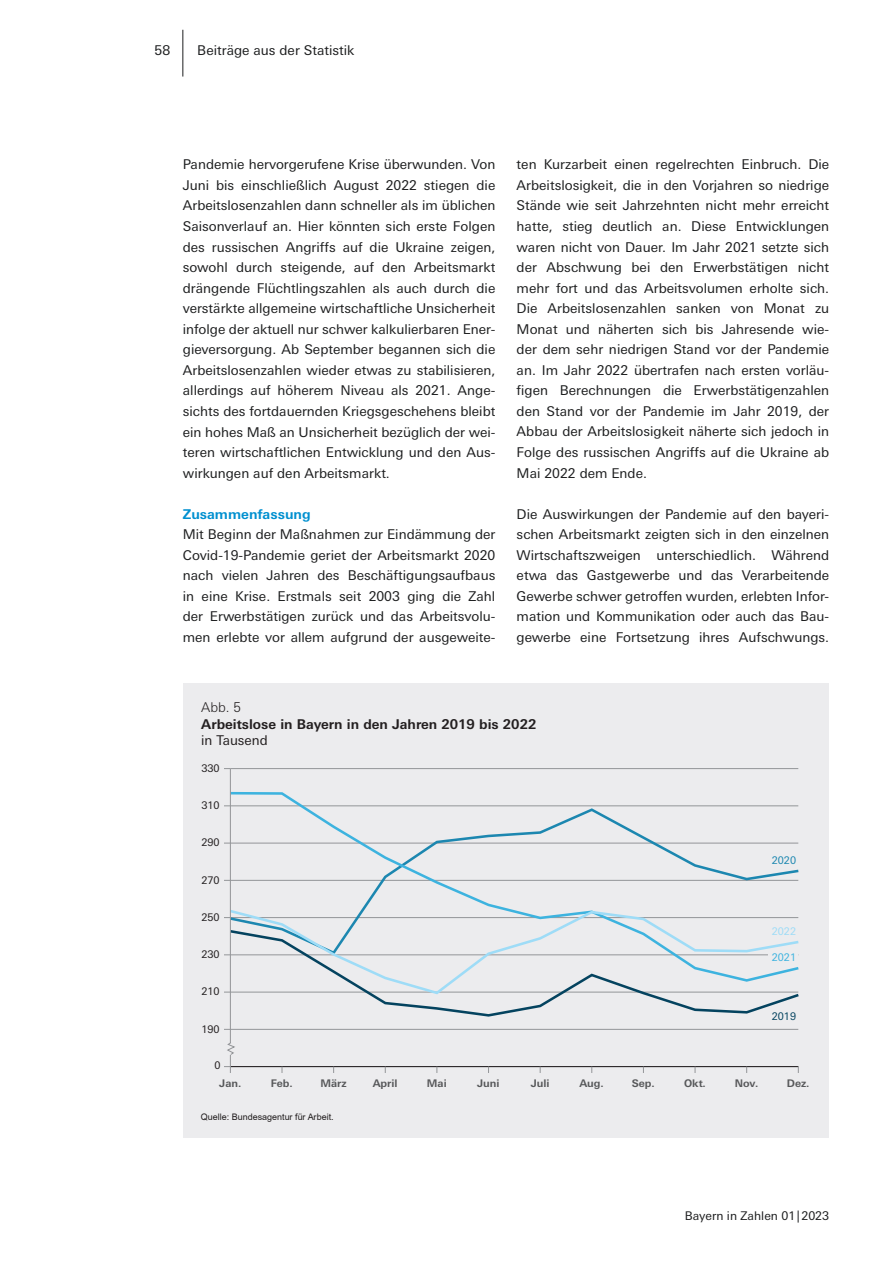
<style>
.page{position:relative;width:893px;height:1263px;background:#fff}
.page>*{position:absolute;margin:0;border:0;box-sizing:border-box;transform-origin:0 0}
.t1{font:13.5px/20.5px "Univers Next Pro";color:#1d1e1f;text-align:justify}
.t2{font:13.5px "Univers Next Pro Bold 6";color:#231f20}
.t3{font:13.5px "Univers Next Pro Regular 3";color:#1d1e1f}
.t4{font:700 13.5px "Univers Next Pro";color:#0090d0}
.t5{font:13.5px "Univers Next Pro Regular 10";color:#231f20}
.t6{font:13.5px "Univers Next Pro Light 6";color:#231f20}
.t7{font:12px "Univers Next Pro Regular 2";color:#1d1e1f}
.t8{font:10.5px "Univers Next Pro Bold 6";color:#57585a}
.t9{font:10.5px "Univers Next Pro Regular 10";color:#231f20}
.t10{font:10.5px "Univers Next Pro Regular 10";color:#04435f}
.t11{font:10.5px "Univers Next Pro Regular 10";color:#1c87b0}
.t12{font:10.5px "Univers Next Pro Regular 10";color:#3db3df}
.t13{font:10.5px "Univers Next Pro Regular 10";color:#9edcf7}
.t14{font:9px "Jahrbuch";color:#231f20}
</style>
<div class="page">
<hr style="left:182px;top:30px;width:1px;height:47px;background:#1d1e1f">
<div style="left:183px;top:683px;width:646px;height:454px;background:#ececee"></div>
<hr style="left:230px;top:1029px;width:568px;height:1px;background:#939598">
<hr style="left:230px;top:768px;width:568px;height:1px;background:#939598">
<svg style="left:229px;top:996px;width:570px;height:22px"></svg>
<svg style="left:228px;top:791px;width:571px;height:117px"></svg>
<svg style="left:227px;top:908px;width:572px;height:88px"></svg>
<hr style="left:230px;top:1066px;width:568px;height:1px;background:#231f20">
<hr style="left:230px;top:768px;width:1px;height:299px;background:#939598">
<svg style="left:224px;top:1066px;width:7px;height:7px"></svg>
<svg style="left:768px;top:1008px;width:31px;height:10px"></svg>
<svg style="left:768px;top:852px;width:31px;height:16px"></svg>
<svg style="left:768px;top:949px;width:30px;height:17px"></svg>
<svg style="left:768px;top:923px;width:31px;height:16px"></svg>
<svg style="left:227px;top:1042px;width:8px;height:13px"></svg>
<p class="t1" style="left:155px;top:40px;width:17px">58</p>
<p class="t3" style="left:197px;top:42px;width:159px">Beiträge aus der Statistik</p>
<p class="t1" style="left:183px;top:154px;width:314px">Pandemie hervorgerufene Krise überwunden. Von Juni bis einschließlich August 2022 stiegen die Arbeitslosenzahlen dann schneller als im üblichen Saisonverlauf an. Hier könnten sich erste Folgen des russischen Angriffs auf die Ukraine zeigen, sowohl durch steigende, auf den Arbeitsmarkt drängende Flüchtlingszahlen als auch durch die verstärkte allgemeine wirtschaftliche Unsicherheit infolge der aktuell nur schwer kalkulierbaren Ener&shy;gieversorgung. Ab September begannen sich die Arbeitslosenzahlen wieder etwas zu stabilisieren, allerdings auf höherem Niveau als 2021. Ange&shy;sichts des fortdauernden Kriegsgeschehens bleibt ein hohes Maß an Unsicherheit bezüglich der wei&shy;teren wirtschaftlichen Entwicklung und den Aus&shy;wirkungen auf den Arbeitsmarkt.</p>
<p class="t4" style="left:183px;top:506px;width:129px">Zusammenfassung</p>
<p class="t1" style="left:183px;top:524px;width:314px">Mit Beginn der Maßnahmen zur Eindämmung der Covid-19-Pandemie geriet der Arbeitsmarkt 2020 nach vielen Jahren des Beschäftigungsaufbaus in eine Krise. Erstmals seit 2003 ging die Zahl der Erwerbstätigen zurück und das Arbeitsvolu&shy;men erlebte vor allem aufgrund der ausgeweite-</p>
<p class="t1" style="left:517px;top:154px;width:314px">ten Kurzarbeit einen regelrechten Einbruch. Die Arbeitslosigkeit, die in den Vorjahren so niedrige Stände wie seit Jahrzehnten nicht mehr erreicht hatte, stieg deutlich an. Diese Entwicklungen waren nicht von Dauer. Im Jahr 2021 setzte sich der Abschwung bei den Erwerbstätigen nicht mehr fort und das Arbeitsvolumen erholte sich.<br>Die Arbeitslosenzahlen sanken von Monat zu Monat und näherten sich bis Jahresende wie&shy;der dem sehr niedrigen Stand vor der Pandemie an. Im Jahr 2022 übertrafen nach ersten vorläu&shy;figen Berechnungen die Erwerbstätigenzahlen den Stand vor der Pandemie im Jahr 2019, der Abbau der Arbeitslosigkeit näherte sich jedoch in Folge des russischen Angriffs auf die Ukraine ab Mai 2022 dem Ende.</p>
<p class="t1" style="left:517px;top:504px;width:314px">Die Auswirkungen der Pandemie auf den bayeri&shy;schen Arbeitsmarkt zeigten sich in den einzelnen Wirtschaftszweigen unterschiedlich. Während etwa das Gastgewerbe und das Verarbeitende Gewerbe schwer getroffen wurden, erlebten Infor&shy;mation und Kommunikation oder auch das Bau&shy;gewerbe eine Fortsetzung ihres Aufschwungs.</p>
<p class="t6" style="left:201px;top:700px;width:41px">Abb. 5</p>
<p class="t2" style="left:201px;top:716px;width:337px">Arbeitslose in Bayern in den Jahren 2019 bis 2022</p>
<p class="t5" style="left:201px;top:732px;width:68px">in Tausend</p>
<p class="t9" style="left:201px;top:762px;width:20px">330</p>
<p class="t9" style="left:201px;top:799px;width:20px">310</p>
<p class="t9" style="left:201px;top:837px;width:20px">290</p>
<p class="t9" style="left:201px;top:874px;width:20px">270</p>
<p class="t9" style="left:201px;top:911px;width:20px">250</p>
<p class="t9" style="left:201px;top:948px;width:20px">230</p>
<p class="t9" style="left:201px;top:986px;width:20px">210</p>
<p class="t9" style="left:201px;top:1023px;width:20px">190</p>
<p class="t11" style="left:772px;top:854px;width:26px">2020</p>
<p class="t13" style="left:772px;top:925px;width:26px">2022</p>
<p class="t12" style="left:772px;top:951px;width:26px">2021</p>
<p class="t10" style="left:772px;top:1010px;width:26px">2019</p>
<p class="t8" style="left:219px;top:1077px;width:24px">Jan.</p>
<p class="t8" style="left:271px;top:1077px;width:23px">Feb.</p>
<p class="t8" style="left:320px;top:1077px;width:28px">März</p>
<p class="t8" style="left:373px;top:1077px;width:26px">April</p>
<p class="t8" style="left:427px;top:1077px;width:21px">Mai</p>
<p class="t8" style="left:477px;top:1077px;width:24px">Juni</p>
<p class="t8" style="left:531px;top:1077px;width:20px">Juli</p>
<p class="t8" style="left:579px;top:1077px;width:26px">Aug.</p>
<p class="t8" style="left:632px;top:1077px;width:25px">Sep.</p>
<p class="t8" style="left:684px;top:1077px;width:23px">Okt.</p>
<p class="t8" style="left:735px;top:1077px;width:25px">Nov.</p>
<p class="t8" style="left:787px;top:1077px;width:24px">Dez.</p>
<p class="t14" style="left:201px;top:1111px;width:135px">Quelle: Bundesagentur für Arbeit.</p>
<p class="t7" style="left:685px;top:1209px;width:146px">Bayern in Zahlen 01|2023</p>
</div>
